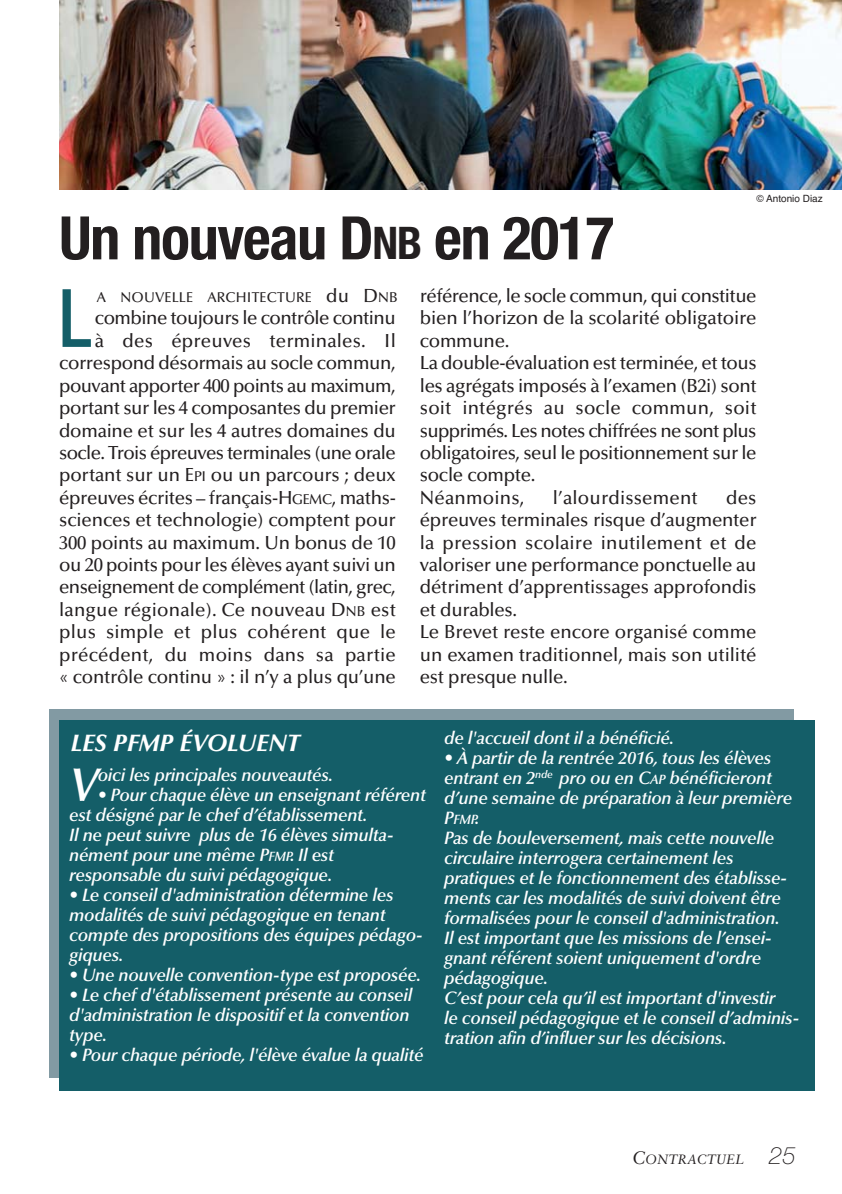
<style>
.page{position:relative;width:842px;height:1194px;background:#fff}
.page>*{position:absolute;margin:0;border:0;box-sizing:border-box;transform-origin:0 0}
.t1{font:500 condensed 80.6px "Helvetica Neue LT Pro";color:#145e68;scale:.9 1}
.t2{font:700 condensed 60px "Helvetica Neue";letter-spacing:-.02em;color:#231f20}
.t3{font:italic 600 47.6px "Optima LT Std";color:#fff}
.t4{font:italic 700 24px "Optima LT Std";letter-spacing:-.01em;color:#fff}
.t5{font:500 19px/22.4px "Optima LT Std";letter-spacing:-.015em;color:#231f20}
.t6{font:500 19px "Optima LT Std";letter-spacing:.01em;color:#231f20}
.t7{font:italic 600 18px/20px "Optima LT Std";letter-spacing:-.015em;color:#fff}
.t8{font:500 14.2px "Optima LT Std";letter-spacing:.015em;color:#231f20}
.t9{font:italic 13.6px "Sabon";color:#231f20}
.t10{font:italic 600 13.6px "Optima LT Std";color:#fff}
.t11{font:10px "Helvetica";color:#231f20}
.s1{font-size:45px}
.s2{font-size:19px}
.s3{font-size:14.2px}
.s4{font-size:13.6px}
.s5{font-size:18px}
.s6{font-family:"Helvetica Neue";font-weight:100;font-size:24px}
</style>
<div class="page">
<div style="left:50px;top:708px;width:744px;height:369px;background:#829aa3"></div>
<div style="left:59px;top:720px;width:756px;height:370px;background:#145e68"></div>
<img style="left:59px;top:0;width:783px;height:190px">
<h2 class="t2" style="left:59px;top:216px;width:557px">Un nouveau D<span class="s1">NB</span> en 2017</h2>
<p class="t11" style="left:757px;top:195px;width:68px">© Antonio Diaz</p>
<h1 class="t1" style="left:59px;top:272px;width:37px">L</h1>
<p class="t8" style="left:97px;top:290px;width:302px">A NOUVELLE ARCHITECTURE <span class="s2">du D</span>NB</p>
<p class="t5" style="left:59px;top:307px;width:338px;text-align:right">combine toujours le contrôle continu<br>à des épreuves terminales. Il correspond désormais au socle commun, pouvant apporter 400 points au maximum, portant sur les 4 composantes du premier domaine et sur les 4 autres domaines du socle. Trois épreuves terminales (une orale portant sur un E<span class="s3">PI</span> ou un parcours ; deux épreuves écrites – français-H<span class="s3">GEMC</span>, maths&shy;sciences et technologie) comptent pour 300 points au maximum. Un bonus de 10 ou 20 points pour les élèves ayant suivi un enseignement de complément (latin, grec, langue régionale). Ce nouveau D<span class="s3">NB</span> est plus simple et plus cohérent que le précédent, du moins dans sa partie « contrôle continu » : il n’y a plus qu’une</p>
<p class="t5" style="left:420px;top:285px;width:338px">référence, le socle commun, qui constitue bien l’horizon de la scolarité obligatoire commune.<br>La double-évaluation est terminée, et tous les agrégats imposés à l’examen (B2i) sont soit intégrés au socle commun, soit supprimés. Les notes chiffrées ne sont plus obligatoires, seul le positionnement sur le socle compte.<br>Néanmoins,</p>
<p class="t5" style="left:420px;top:487px;width:338px;text-indent:306px">des épreuves terminales risque d’augmenter la pression scolaire inutilement et de valoriser une performance ponctuelle au détriment d’apprentissages approfondis et durables.<br>Le Brevet reste encore organisé comme un examen traditionnel, mais son utilité est presque nulle.</p>
<p class="t6" style="left:553px;top:487px;width:147px">l’alourdissement</p>
<p class="t4" style="left:71px;top:728px;width:231px">LES PFMP ÉVOLUENT</p>
<p class="t7" style="left:98px;top:765px;width:237px">oici les principales nouveautés.</p>
<p class="t7" style="left:69px;top:785px;width:358px;text-indent:29px">• Pour chaque élève un enseignant référent est désigné par le chef d’établissement.<br>Il ne peut suivre plus de 16 élèves simulta&shy;nément pour une même P<span class="s4">FMP</span>. Il est responsable du suivi pédagogique.</p>
<p class="t7" style="left:69px;top:885px;width:355px">• Le conseil d'administration détermine les modalités de suivi pédagogique en tenant compte des propositions des équipes pédago&shy;giques.</p>
<p class="t7" style="left:69px;top:965px;width:354px">• Une nouvelle convention-type est proposée.</p>
<p class="t7" style="left:69px;top:985px;width:345px">• Le chef d'établissement présente au conseil d'administration le dispositif et la convention type.</p>
<p class="t7" style="left:69px;top:1045px;width:356px">• Pour chaque période, l'élève évalue la qualité</p>
<h3 class="t3" style="left:69px;top:760px;width:31px">V</h3>
<p class="t7" style="left:444px;top:728px;width:232px">de l'accueil dont il a bénéficié.</p>
<p class="t7" style="left:444px;top:748px;width:350px">• À partir de la rentrée 2016, tous les élèves entrant en 2<sup>nde</sup> pro ou en C<span class="s4">AP</span> bénéficieront d’une semaine de préparation à leur première</p>
<p class="t10" style="left:444px;top:812px;width:37px"><span class="s5">P</span>FMP<span class="s5">.</span></p>
<p class="t7" style="left:444px;top:828px;width:357px">Pas de bouleversement, mais cette nouvelle circulaire interrogera certainement les pratiques et le fonctionnement des établisse&shy;ments car les modalités de suivi doivent être formalisées pour le conseil d'administration.<br>Il est important que les missions de l’ensei&shy;gnant référent soient uniquement d'ordre pédagogique.<br>C’est pour cela qu’il est important d'investir<br>le conseil pédagogique et le conseil d’adminis&shy;tration afin d’influer sur les décisions.</p>
<p class="t9" style="left:632px;top:1152px;width:165px"><span class="s5">C</span>ONTRACTUEL <span class="s6">25</span></p>
</div>
